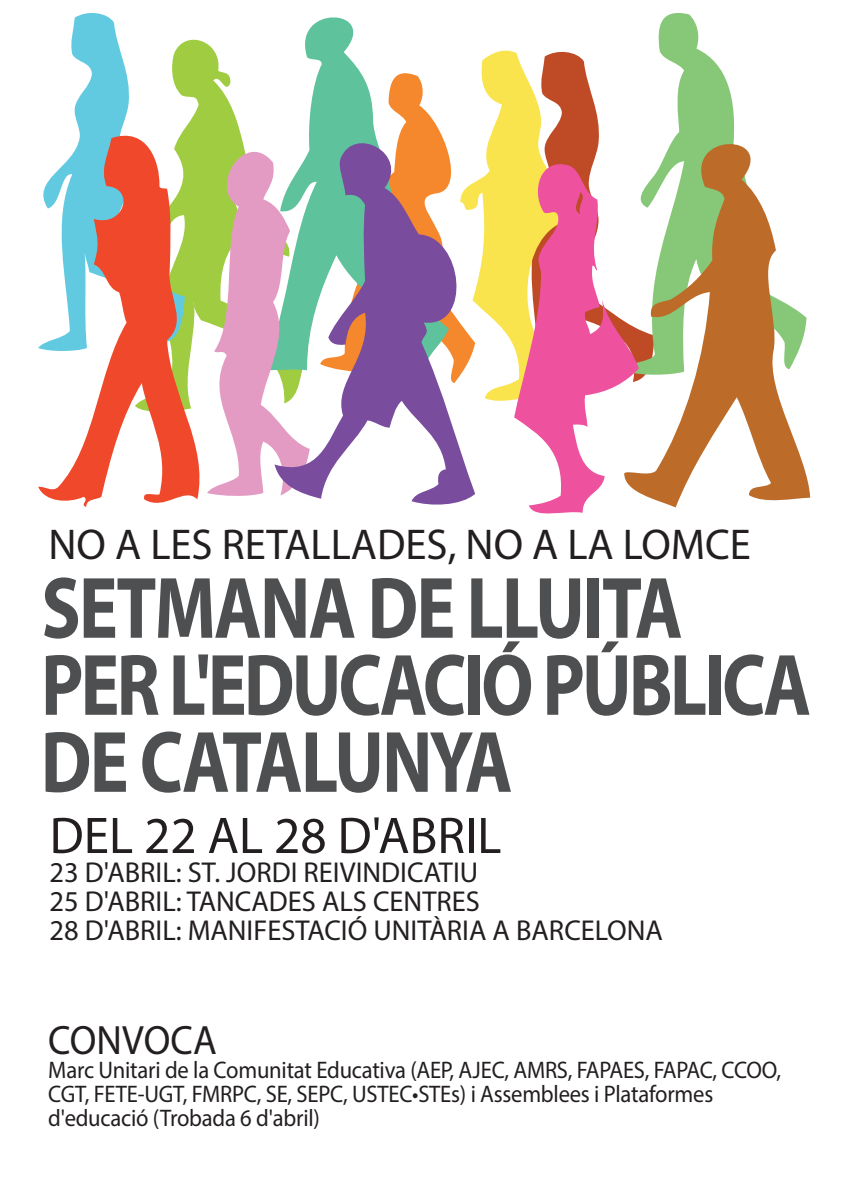
<style>
.page{position:relative;width:842px;height:1191px;background:#fff}
.page>*{position:absolute;margin:0;border:0;box-sizing:border-box;transform-origin:0 0}
.t1{font:700 88px/77px "Myriad Pro";letter-spacing:-.04em;color:#4e4f50;scale:.83 1}
.t2{font:51.9px "Myriad Pro";color:#231f20}
.t3{font:43.2px "Myriad Pro";color:#231f20}
.t4{font:41.1px "Myriad Pro";color:#231f20;scale:.94 1}
.t5{font:28.8px/28.8px "Myriad Pro";color:#231f20}
.t6{font:24px/24px "Myriad Pro";letter-spacing:-.01em;color:#231f20;scale:.94 1}
</style>
<div class="page">
<svg style="left:577px;top:55px;width:22px;height:103px;fill:#bf4b26"></svg>
<svg style="left:185px;top:39px;width:54px;height:88px;fill:#a0cc42"></svg>
<svg style="left:305px;top:17px;width:131px;height:107px"></svg>
<svg style="left:658px;top:13px;width:77px;height:117px;fill:#86c878"></svg>
<svg style="left:209px;top:127px;width:66px;height:369px"></svg>
<svg style="left:475px;top:50px;width:102px;height:351px;fill:#fae44d"></svg>
<svg style="left:71px;top:13px;width:114px;height:113px"></svg>
<svg style="left:38px;top:126px;width:171px;height:381px"></svg>
<svg style="left:275px;top:124px;width:200px;height:381px"></svg>
<svg style="left:639px;top:130px;width:171px;height:377px"></svg>
<svg style="left:514px;top:158px;width:125px;height:356px"></svg>
<h3 class="t3" style="left:48px;top:518px;width:704px">NO A LES RETALLADES, NO A LA LOMCE</h3>
<h1 class="t1" style="left:41px;top:566px;width:930px">SETMANA DE LLUITA<br>PER L'EDUCACIÓ PÚBLICA<br>DE CATALUNYA</h1>
<h2 class="t2" style="left:50px;top:803px;width:453px">DEL 22 AL 28 D'ABRIL</h2>
<p class="t5" style="left:50px;top:857px;width:615px">23 D'ABRIL: ST. JORDI REIVINDICATIU<br>25 D'ABRIL: TANCADES ALS CENTRES<br>28 D'ABRIL: MANIFESTACIÓ UNITÀRIA A BARCELONA</p>
<h3 class="t4" style="left:48px;top:1014px;width:181px">CONVOCA</h3>
<p class="t6" style="left:48px;top:1057px;width:781px">Marc Unitari de la Comunitat Educativa (AEP, AJEC, AMRS, FAPAES, FAPAC, CCOO,<br>CGT, FETE-UGT, FMRPC, SE, SEPC, USTEC•STEs) i Assemblees i Plataformes d'educació (Trobada 6 d'abril)</p>
</div>
